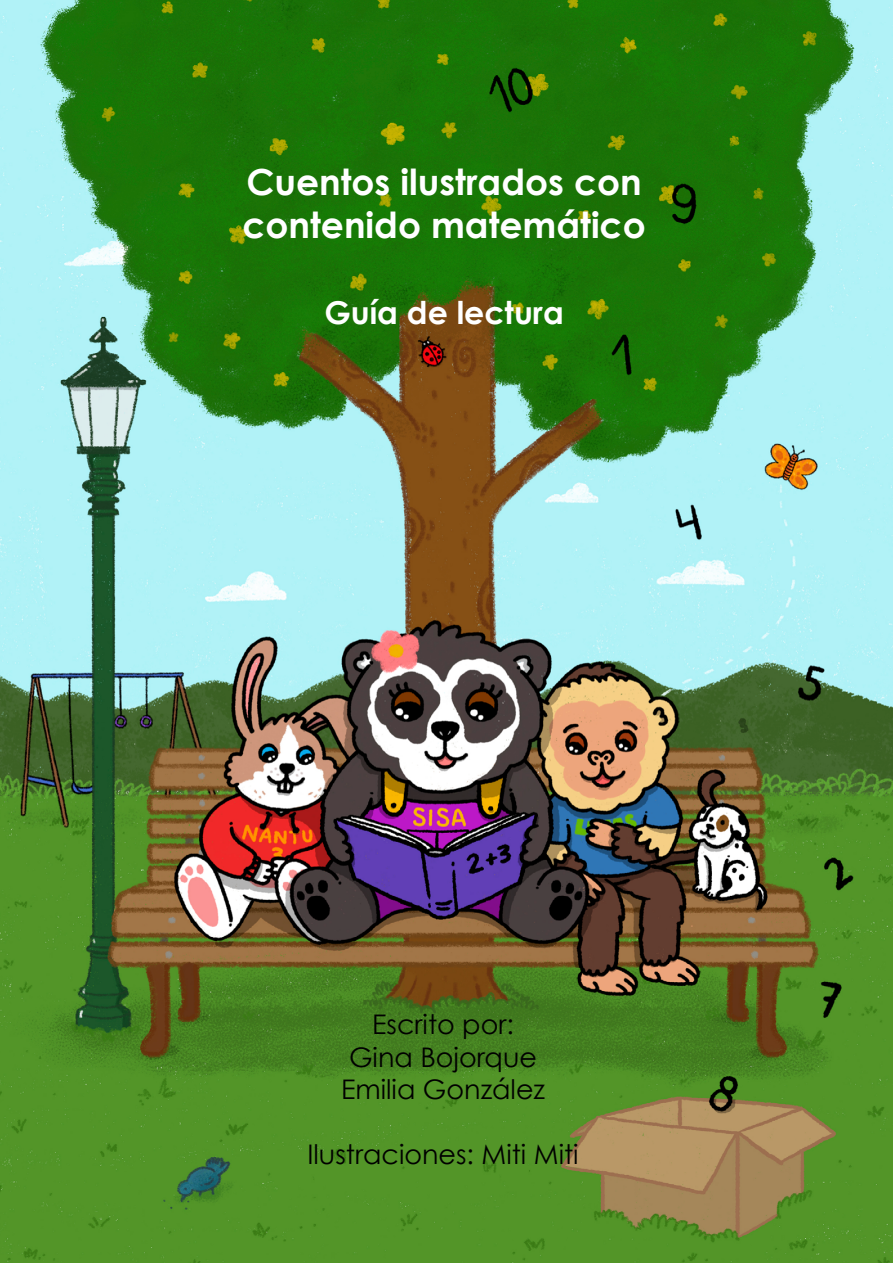
<style>
.page{position:relative;width:893px;height:1263px;background:#fff}
.page>*{position:absolute;margin:0;border:0;box-sizing:border-box;transform-origin:0 0}
.t1{font:700 36px/43.2px "Century Gothic";color:#fff}
.t2{font:700 31.5px "Century Gothic";color:#fff}
.t3{font:27px/32.4px "Century Gothic";color:#000;text-align:center}
</style>
<div class="page">
<img style="left:0;top:0;width:893px;height:1263px">
<h1 class="t1" style="left:242px;top:158px;width:405px">Cuentos ilustrados con contenido matemático</h1>
<p class="t2" style="left:324px;top:289px;width:241px">Guía de lectura</p>
<p class="t3" style="left:341px;top:1008px;width:205px">Escrito por:<br>Gina Bojorque<br>Emilia González</p>
<p class="t3" style="left:307px;top:1138px;width:273px">Ilustraciones: Miti Miti</p>
</div>
